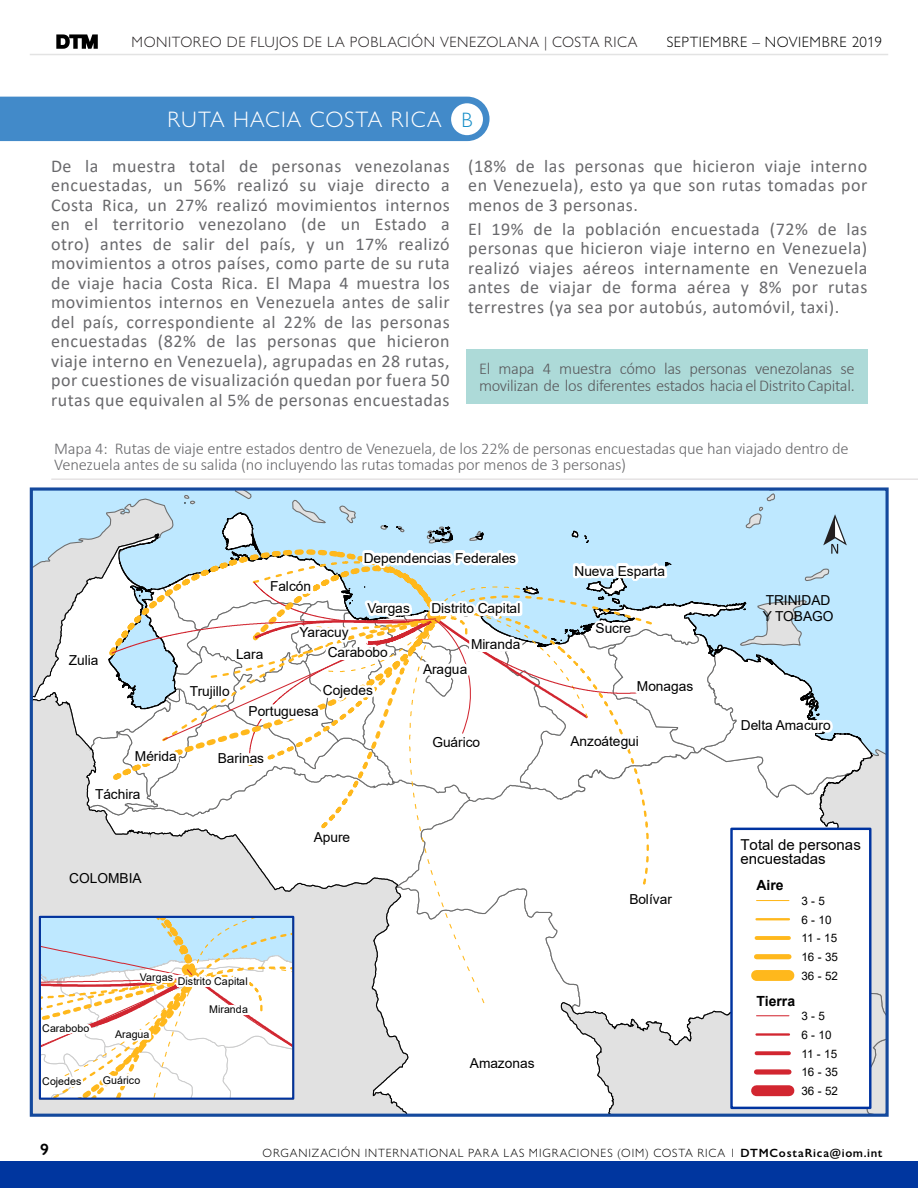
<style>
.page{position:relative;width:918px;height:1188px;background:#fff}
.page>*{position:absolute;margin:0;border:0;box-sizing:border-box;transform-origin:0 0}
.t1{font:300 22.5px "Gill Sans Nova";letter-spacing:.05em;color:#fff}
.t2{font:18px/19.5px "Calibri";letter-spacing:.03em;color:#69696c;text-align:justify}
.t3{font:300 16.5px/16.5px "Calibri";letter-spacing:-.01em;color:#69696c}
.t4{font:300 16.5px/16.5px "Calibri";letter-spacing:-.02em;color:#5a5a5d}
.t5{font:600 16.5px "Gill Sans Nova";color:#000}
.t6{font:300 15px "Gill Sans Nova";letter-spacing:.035em;color:#231f20}
.t7{font:15px/14.1px "Arial";color:#000}
.t8{font:300 15px "Gill Sans Nova";letter-spacing:.04em;color:#000}
.t9{font:700 13.95px "Arial";color:#000}
.t10{font:13.8px/20.2px "Arial";letter-spacing:-.005em;color:#000}
.t11{font:300 12px "Gill Sans Nova";letter-spacing:.07em;color:#000001}
.t12{font:11.7px/18.8px "Arial";color:#000}
.t13{font:10.65px "Arial";letter-spacing:.005em;color:#000}
.s1{font-size:21px;color:#168ec8}
.s2{font-weight:600}
</style>
<div class="page">
<div style="left:466px;top:349px;width:401px;height:55px;background:#addad8"></div>
<div style="left:0;top:97px;width:490px;height:44px;background:#428ac9"></div>
<div style="left:451px;top:103px;width:32px;height:32px;background:#fff;border-radius:50%"></div>
<hr style="left:52px;top:478px;width:866px;height:2px;background:#e5e2e3">
<svg style="left:34px;top:491px;width:841px;height:622px"></svg>
<div style="left:30px;top:487px;width:859px;height:630px;border:3px solid #14499d"></div>
<svg style="left:56px;top:34px;width:42px;height:15px"></svg>
<hr style="left:30px;top:54px;width:858px;height:1px;background:#e3e3e3">
<div style="left:0;top:1161px;width:918px;height:27px;background:#00369f"></div>
<p class="t6" style="left:132px;top:33px;width:507px">MONITOREO DE FLUJOS DE LA POBLACIÓN VENEZOLANA | COSTA RICA</p>
<p class="t8" style="left:667px;top:33px;width:217px">SEPTIEMBRE – NOVIEMBRE 2019</p>
<p class="t1" style="left:168px;top:106px;width:307px">RUTA HACIA COSTA RICA <span class="s1">B</span></p>
<p class="t2" style="left:468px;top:156px;width:401px">(18% de las personas que hicieron viaje interno en Venezuela), esto ya que son rutas tomadas por menos de 3 personas.</p>
<p class="t2" style="left:468px;top:219px;width:401px">El 19% de la población encuestada (72% de las personas que hicieron viaje interno en Venezuela) realizó viajes aéreos internamente en Venezuela antes de viajar de forma aérea y 8% por rutas terrestres (ya sea por autobús, automóvil, taxi).</p>
<p class="t2" style="left:51px;top:156px;width:400px">De la muestra total de personas venezolanas encuestadas, un 56% realizó su viaje directo a Costa Rica, un 27% realizó movimientos internos en el territorio venezolano (de un Estado a otro) antes de salir del país, y un 17% realizó movimientos a otros países, como parte de su ruta de viaje hacia Costa Rica. El Mapa 4 muestra los movimientos internos en Venezuela antes de salir del país, correspondiente al 22% de las personas encuestadas (82% de las personas que hicieron viaje interno en Venezuela), agrupadas en 28 rutas, por cuestiones de visualización quedan por fuera 50 rutas que equivalen al 5% de personas encuestadas</p>
<p class="t4" style="left:479px;top:360px;width:377px">El mapa 4 muestra cómo las personas venezolanas se movilizan de los diferentes estados hacia el Distrito Capital.</p>
<p class="t3" style="left:54px;top:440px;width:796px">Mapa 4: Rutas de viaje entre estados dentro de Venezuela, de los 22% de personas encuestadas que han viajado dentro de<br>Venezuela antes de su salida (no incluyendo las rutas tomadas por menos de 3 personas)</p>
<p class="t10" style="left:69px;top:650px;width:31px">Zulia</p>
<p class="t10" style="left:135px;top:746px;width:43px">Mérida</p>
<p class="t10" style="left:95px;top:784px;width:47px">Táchira</p>
<p class="t10" style="left:69px;top:868px;width:74px">COLOMBIA</p>
<p class="t10" style="left:236px;top:643px;width:29px">Lara</p>
<p class="t10" style="left:190px;top:681px;width:41px">Trujillo</p>
<p class="t10" style="left:270px;top:576px;width:43px">Falcón</p>
<p class="t10" style="left:364px;top:548px;width:154px">Dependencias Federales</p>
<p class="t10" style="left:431px;top:598px;width:91px">Distrito Capital</p>
<p class="t10" style="left:368px;top:598px;width:44px">Vargas</p>
<p class="t10" style="left:328px;top:622px;width:62px;text-indent:-28px">Yaracuy<br>Carabobo</p>
<p class="t10" style="left:323px;top:680px;width:52px">Cojedes</p>
<p class="t10" style="left:471px;top:634px;width:51px">Miranda</p>
<p class="t10" style="left:423px;top:659px;width:46px">Aragua</p>
<p class="t10" style="left:249px;top:701px;width:72px">Portuguesa</p>
<p class="t10" style="left:218px;top:747px;width:48px">Barinas</p>
<p class="t10" style="left:314px;top:827px;width:38px">Apure</p>
<p class="t10" style="left:432px;top:732px;width:49px">Guárico</p>
<p class="t13" style="left:140px;top:970px;width:35px">Vargas</p>
<p class="t13" style="left:178px;top:974px;width:72px">Distrito Capital</p>
<p class="t13" style="left:42px;top:1021px;width:49px">Carabobo</p>
<p class="t13" style="left:115px;top:1026px;width:36px">Aragua</p>
<p class="t13" style="left:42px;top:1074px;width:41px">Cojedes</p>
<p class="t13" style="left:103px;top:1073px;width:39px">Guárico</p>
<p class="t13" style="left:209px;top:1002px;width:40px">Miranda</p>
<p class="t10" style="left:470px;top:1053px;width:66px">Amazonas</p>
<p class="t10" style="left:574px;top:560px;width:92px">Nueva Esparta</p>
<p class="t10" style="left:596px;top:618px;width:37px">Sucre</p>
<p class="t10" style="left:637px;top:676px;width:58px">Monagas</p>
<p class="t10" style="left:570px;top:731px;width:70px">Anzoátegui</p>
<p class="t10" style="left:629px;top:889px;width:44px">Bolívar</p>
<p class="t10" style="left:763px;top:592px;width:72px;line-height:15.8px">TRINIDAD<br>Y TOBAGO</p>
<p class="t10" style="left:741px;top:715px;width:91px">Delta Amacuro</p>
<p class="t7" style="left:740px;top:838px;width:122px">Total de personas encuestadas</p>
<p class="t9" style="left:757px;top:876px;width:29px">Aire</p>
<p class="t12" style="left:801px;top:891px;width:38px">3-5<br>6-10<br>11 - 15<br>16 - 35<br>36 - 52</p>
<p class="t12" style="left:801px;top:1007px;width:38px">3-5<br>6-10<br>11 - 15<br>16 - 35<br>36 - 52</p>
<p class="t9" style="left:757px;top:991px;width:40px">Tierra</p>
<p class="t5" style="left:40px;top:1139px;width:10px">9</p>
<p class="t11" style="left:263px;top:1146px;width:621px">ORGANIZACIÓN INTERNATIONAL PARA LAS MIGRACIONES (OIM) COSTA RICA 1 <span class="s2">DTMCostaRica@iom.int</span></p>
</div>
